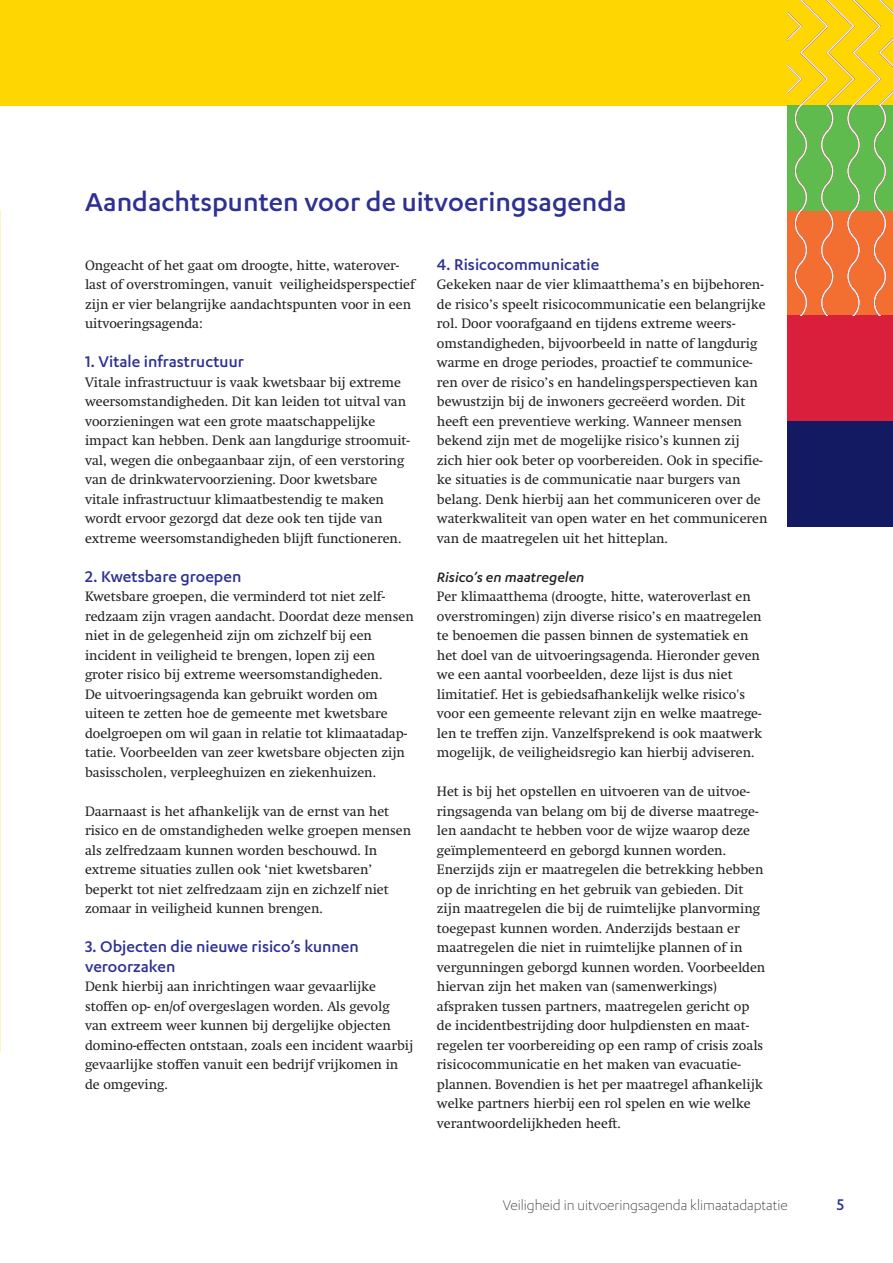
<style>
.page{position:relative;width:893px;height:1263px;background:#fff}
.page>*{position:absolute;margin:0;border:0;box-sizing:border-box;transform-origin:0 0}
.t1{font:500 30px "Karbon";color:#2e3092}
.t2{font:500 18px/19.5px "Karbon";color:#2e3092}
.t3{font:300 15.75px "Karbon";color:#231f20}
.t4{font:italic 500 15.75px "Karbon";color:#231f20}
.t5{font:13.5px/19.5px "Swift Os F";color:#231f20}
</style>
<div class="page">
<div style="left:0;top:0;width:893px;height:105px;background:#fed702"></div>
<div style="left:788px;top:316px;width:105px;height:105px;background:#da1f3d"></div>
<div style="left:788px;top:421px;width:105px;height:105px;background:#131a62"></div>
<svg style="left:788px;top:0;width:105px;height:316px"></svg>
<h1 class="t1" style="left:85px;top:185px;width:543px">Aandachtspunten voor de uitvoeringsagenda</h1>
<p class="t5" style="left:85px;top:255px;width:331px">Ongeacht of het gaat om droogte, hitte, waterover&shy;last of overstromingen, vanuit veiligheidsperspectief zijn er vier belangrijke aandachtspunten voor in een uitvoeringsagenda:</p>
<h2 class="t2" style="left:85px;top:351px;width:160px">1. Vitale infrastructuur</h2>
<p class="t5" style="left:85px;top:372px;width:326px">Vitale infrastructuur is vaak kwetsbaar bij extreme weersomstandigheden. Dit kan leiden tot uitval van voorzieningen wat een grote maatschappelijke impact kan hebben. Denk aan langdurige stroomuit&shy;val, wegen die onbegaanbaar zijn, of een verstoring van de drinkwatervoorziening. Door kwetsbare vitale infrastructuur klimaatbestendig te maken wordt ervoor gezorgd dat deze ook ten tijde van extreme weersomstandigheden blijft functioneren.</p>
<h2 class="t2" style="left:85px;top:566px;width:158px">2. Kwetsbare groepen</h2>
<p class="t5" style="left:85px;top:587px;width:330px">Kwetsbare groepen, die verminderd tot niet zelf&shy;redzaam zijn vragen aandacht. Doordat deze mensen niet in de gelegenheid zijn om zichzelf bij een incident in veiligheid te brengen, lopen zij een groter risico bij extreme weersomstandigheden.<br>De uitvoeringsagenda kan gebruikt worden om uiteen te zetten hoe de gemeente met kwetsbare doelgroepen om wil gaan in relatie tot klimaatadap&shy;tatie. Voorbeelden van zeer kwetsbare objecten zijn basisscholen, verpleeghuizen en ziekenhuizen.</p>
<p class="t5" style="left:85px;top:801px;width:328px">Daarnaast is het afhankelijk van de ernst van het risico en de omstandigheden welke groepen mensen als zelfredzaam kunnen worden beschouwd. In extreme situaties zullen ook ‘niet kwetsbaren’ beperkt tot niet zelfredzaam zijn en zichzelf niet zomaar in veiligheid kunnen brengen.</p>
<h2 class="t2" style="left:85px;top:936px;width:275px">3. Objecten die nieuwe risico’s kunnen veroorzaken</h2>
<p class="t5" style="left:85px;top:977px;width:330px">Denk hierbij aan inrichtingen waar gevaarlijke stoffen op- en/of overgeslagen worden. Als gevolg van extreem weer kunnen bij dergelijke objecten domino-effecten ontstaan, zoals een incident waarbij gevaarlijke stoffen vanuit een bedrijf vrijkomen in de omgeving.</p>
<h2 class="t2" style="left:437px;top:254px;width:164px">4. Risicocommunicatie</h2>
<p class="t5" style="left:437px;top:275px;width:332px">Gekeken naar de vier klimaatthema’s en bijbehoren&shy;de risico’s speelt risicocommunicatie een belangrijke rol. Door voorafgaand en tijdens extreme weers&shy;omstandigheden, bijvoorbeeld in natte of langdurig warme en droge periodes, proactief te communice&shy;ren over de risico’s en handelingsperspectieven kan bewustzijn bij de inwoners gecreëerd worden. Dit heeft een preventieve werking. Wanneer mensen bekend zijn met de mogelijke risico’s kunnen zij zich hier ook beter op voorbereiden. Ook in specifie&shy;ke situaties is de communicatie naar burgers van belang. Denk hierbij aan het communiceren over de waterkwaliteit van open water en het communiceren van de maatregelen uit het hitteplan.</p>
<p class="t4" style="left:437px;top:568px;width:149px">Risico’s en maatregelen</p>
<p class="t5" style="left:437px;top:587px;width:327px">Per klimaatthema (droogte, hitte, wateroverlast en overstromingen) zijn diverse risico’s en maatregelen te benoemen die passen binnen de systematiek en het doel van de uitvoeringsagenda. Hieronder geven we een aantal voorbeelden, deze lijst is dus niet limitatief. Het is gebiedsafhankelijk welke risico's voor een gemeente relevant zijn en welke maatrege&shy;len te treffen zijn. Vanzelfsprekend is ook maatwerk mogelijk, de veiligheidsregio kan hierbij adviseren.</p>
<p class="t5" style="left:437px;top:782px;width:330px">Het is bij het opstellen en uitvoeren van de uitvoe&shy;ringsagenda van belang om bij de diverse maatrege&shy;len aandacht te hebben voor de wijze waarop deze geïmplementeerd en geborgd kunnen worden.<br>Enerzijds zijn er maatregelen die betrekking hebben op de inrichting en het gebruik van gebieden. Dit zijn maatregelen die bij de ruimtelijke planvorming toegepast kunnen worden. Anderzijds bestaan er maatregelen die niet in ruimtelijke plannen of in vergunningen geborgd kunnen worden. Voorbeelden hiervan zijn het maken van (samenwerkings) afspraken tussen partners, maatregelen gericht op de incidentbestrijding door hulpdiensten en maat&shy;regelen ter voorbereiding op een ramp of crisis zoals risicocommunicatie en het maken van evacuatie&shy;plannen. Bovendien is het per maatregel afhankelijk welke partners hierbij een rol spelen en wie welke verantwoordelijkheden heeft.</p>
<p class="t3" style="left:503px;top:1197px;width:287px">Veiligheid in uitvoeringsagenda klimaatadaptatie</p>
<h2 class="t2" style="left:837px;top:1194px;width:9px">5</h2>
</div>
